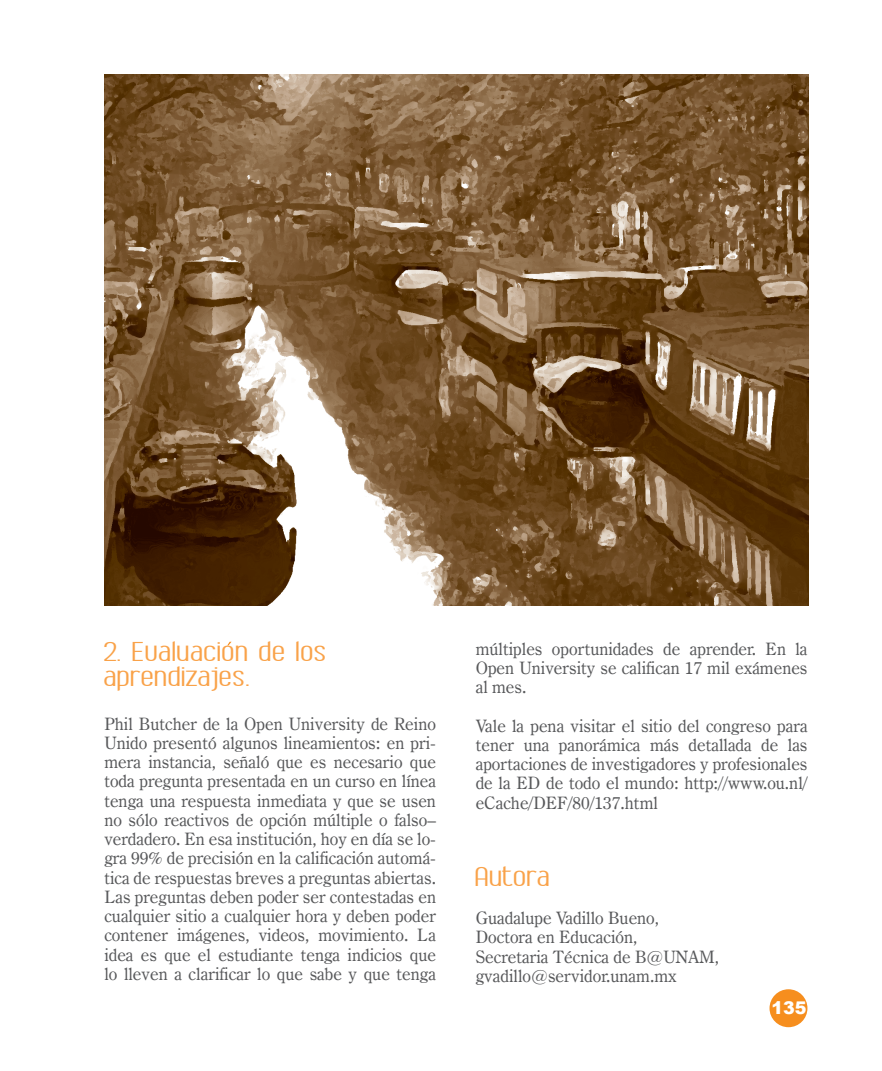
<style>
.page{position:relative;width:882px;height:1071px;background:#fff}
.page>*{position:absolute;margin:0;border:0;box-sizing:border-box;transform-origin:0 0}
.t1{font:31.5px "Ambrosia Demo";color:#f9a249}
.t2{font:900 17.5px "Arial";color:#fff}
.t3{font:17.15px/19.2px "Century Oldstyle BT";color:#57585a;text-align:justify}
</style>
<div class="page">
<div style="left:770px;top:989px;width:37px;height:38px;background:#f68e1e;border-radius:50%"></div>
<img style="left:104px;top:74px;width:704px;height:531px">
<p class="t1" style="left:104px;top:641px;width:225px">2. Evaluacion de los</p>
<p class="t1" style="left:104px;top:665px;width:148px">aprendizajes.</p>
<p class="t3" style="left:104px;top:714px;width:333px">Phil Butcher de la Open University de Reino Unido presentó algunos lineamientos: en pri&shy;mera instancia, señaló que es necesario que toda pregunta presentada en un curso en línea tenga una respuesta inmediata y que se usen no sólo reactivos de opción múltiple o falso– verdadero. En esa institución, hoy en día se lo&shy;gra 99% de precisión en la calificación automá&shy;tica de respuestas breves a preguntas abiertas.<br>Las preguntas deben poder ser contestadas en cualquier sitio a cualquier hora y deben poder contener imágenes, videos, movimiento. La idea es que el estudiante tenga indicios que lo lleven a clarificar lo que sabe y que tenga</p>
<p class="t3" style="left:476px;top:639px;width:333px">múltiples oportunidades de aprender. En la Open University se califican 17 mil exámenes al mes.</p>
<p class="t3" style="left:476px;top:716px;width:333px">Vale la pena visitar el sitio del congreso para tener una panorámica más detallada de las aportaciones de investigadores y profesionales de la ED de todo el mundo: http://www.ou.nl/ eCache/DEF/80/137.html</p>
<p class="t1" style="left:476px;top:865px;width:77px">Autora</p>
<p class="t3" style="left:476px;top:908px;width:185px">Guadalupe Vadillo Bueno,</p>
<p class="t3" style="left:476px;top:928px;width:163px">Doctora en Educación,</p>
<p class="t3" style="left:476px;top:947px;width:245px">Secretaria Técnica de B@UNAM,</p>
<p class="t3" style="left:476px;top:966px;width:203px">gvadillo@servidor.unam.mx</p>
<p class="t2" style="left:771px;top:995px;width:37px">135</p>
</div>
